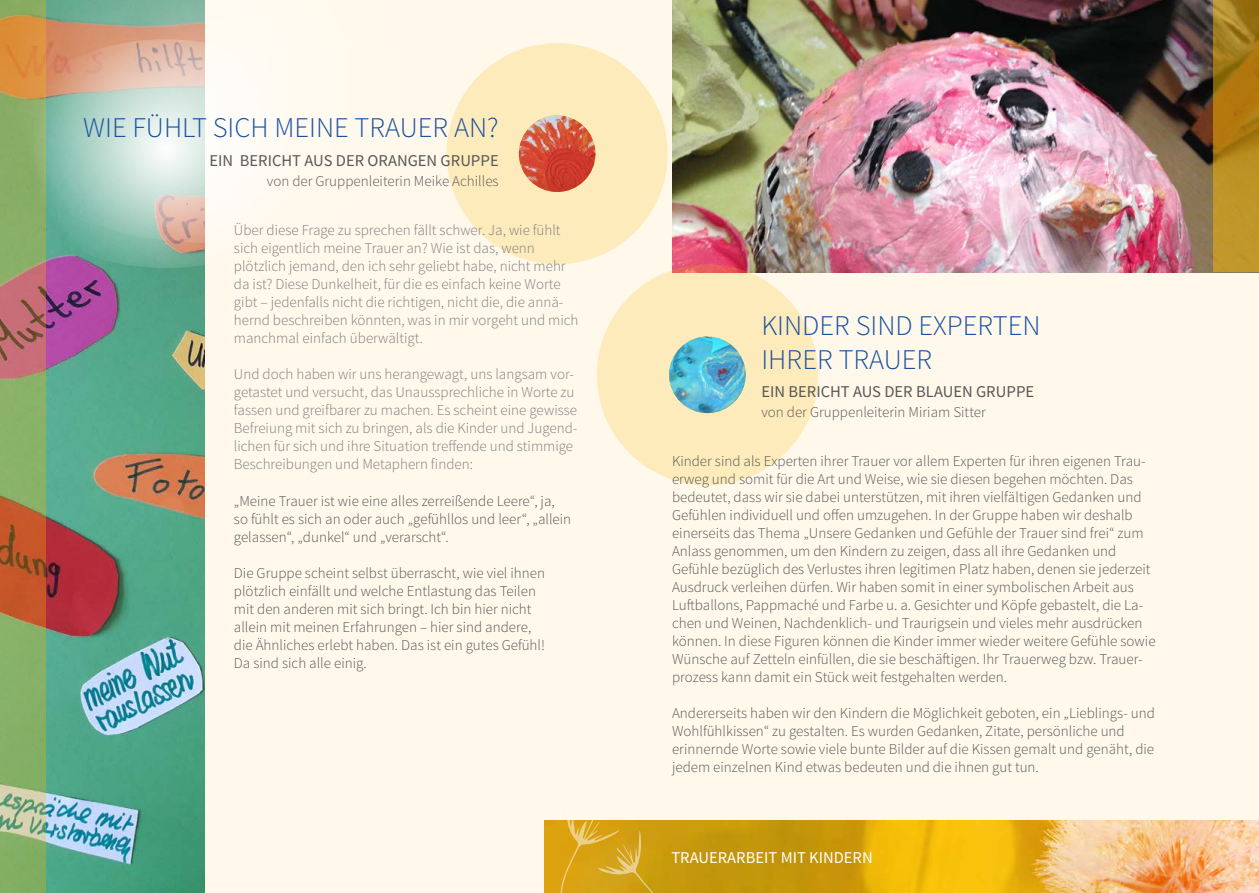
<style>
.page{position:relative;width:1259px;height:893px;background:#fff}
.page>*{position:absolute;margin:0;border:0;box-sizing:border-box;transform-origin:0 0}
.t1{font:300 28.5px/34.2px "Source Sans Pro";color:#1951a0}
.t2{font:16.5px "Source Sans Pro";color:#575756}
.t3{font:16.5px "Source Sans Pro";color:#fff}
.t4{font:300 15px/18px "Source Sans Pro";color:#575756}
.t5{font:300 15px/18px "Source Sans Pro";color:#7e7e7d}
</style>
<div class="page">
<div style="left:0;top:0;width:629px;height:893px;background:#fff8eb"></div>
<div style="left:629px;top:0;width:630px;height:893px;background:#fff8eb"></div>
<img style="left:46px;top:243px;width:158px;height:650px">
<svg style="left:0;top:243px;width:46px;height:650px;background:#9b9661"></svg>
<img style="left:672px;top:0;width:541px;height:272px">
<svg style="left:1213px;top:0;width:46px;height:272px;background:#b1851d"></svg>
<img style="left:544px;top:821px;width:715px;height:72px">
<svg style="left:559px;top:820px;width:134px;height:73px;background:#d3a21b"></svg>
<svg style="left:0;top:39px;width:331px;height:229px"></svg>
<svg style="left:0;top:0;width:331px;height:243px"></svg>
<div style="left:446px;top:43px;width:222px;height:221px;background:#feebbc;border-radius:50%"></div>
<img style="left:519px;top:115px;width:76px;height:77px;border-radius:38px">
<div style="left:597px;top:264px;width:221px;height:221px;background:#feebbc;border-radius:50%"></div>
<img style="left:669px;top:337px;width:76px;height:76px;border-radius:38px">
<h1 class="t1" style="left:83px;top:110px;width:417px">WIE FÜHLT SICH MEINE TRAUER AN?</h1>
<p class="t2" style="left:209px;top:150px;width:291px">EIN BERICHT AUS DER ORANGEN GRUPPE</p>
<p class="t4" style="left:267px;top:172px;width:233px">von der Gruppenleiterin Meike Achilles</p>
<p class="t5" style="left:234px;top:221px;width:346px">Über diese Frage zu sprechen fällt schwer. Ja, wie fühlt sich eigentlich meine Trauer an? Wie ist das, wenn plötzlich jemand, den ich sehr geliebt habe, nicht mehr da ist? Diese Dunkelheit, für die es einfach keine Worte gibt – jedenfalls nicht die richtigen, nicht die, die annä&shy;hernd beschreiben könnten, was in mir vorgeht und mich manchmal einfach überwältigt.</p>
<p class="t5" style="left:234px;top:365px;width:345px">Und doch haben wir uns herangewagt, uns langsam vor&shy;getastet und versucht, das Unaussprechliche in Worte zu fassen und greifbarer zu machen. Es scheint eine gewisse Befreiung mit sich zu bringen, als die Kinder und Jugend&shy;lichen für sich und ihre Situation treffende und stimmige Beschreibungen und Metaphern finden:</p>
<p class="t4" style="left:234px;top:492px;width:339px">„Meine Trauer ist wie eine alles zerreißende Leere“, ja, so fühlt es sich an oder auch „gefühllos und leer“, „allein gelassen“, „dunkel“ und „verarscht“.</p>
<p class="t4" style="left:234px;top:564px;width:313px">Die Gruppe scheint selbst überrascht, wie viel ihnen plötzlich einfällt und welche Entlastung das Teilen mit den anderen mit sich bringt. Ich bin hier nicht allein mit meinen Erfahrungen – hier sind andere, die Ähnliches erlebt haben. Das ist ein gutes Gefühl!<br>Da sind sich alle einig.</p>
<h1 class="t1" style="left:761px;top:308px;width:281px">KINDER SIND EXPERTEN<br>IHRER TRAUER</h1>
<p class="t2" style="left:761px;top:381px;width:274px">EIN BERICHT AUS DER BLAUEN GRUPPE</p>
<p class="t4" style="left:761px;top:403px;width:226px">von der Gruppenleiterin Miriam Sitter</p>
<p class="t4" style="left:672px;top:452px;width:485px">Kinder sind als Experten ihrer Trauer vor allem Experten für ihren eigenen Trau&shy;erweg und somit für die Art und Weise, wie sie diesen begehen möchten. Das bedeutet, dass wir sie dabei unterstützen, mit ihren vielfältigen Gedanken und Gefühlen individuell und offen umzugehen. In der Gruppe haben wir deshalb einerseits das Thema „Unsere Gedanken und Gefühle der Trauer sind frei“ zum Anlass genommen, um den Kindern zu zeigen, dass all ihre Gedanken und Gefühle bezüglich des Verlustes ihren legitimen Platz haben, denen sie jederzeit Ausdruck verleihen dürfen. Wir haben somit in einer symbolischen Arbeit aus Luftballons, Pappmaché und Farbe u. a. Gesichter und Köpfe gebastelt, die La&shy;chen und Weinen, Nachdenklich- und Traurigsein und vieles mehr ausdrücken können. In diese Figuren können die Kinder immer wieder weitere Gefühle sowie Wünsche auf Zetteln einfüllen, die sie beschäftigen. Ihr Trauerweg bzw. Trauer&shy;prozess kann damit ein Stück weit festgehalten werden.</p>
<p class="t4" style="left:672px;top:704px;width:484px">Andererseits haben wir den Kindern die Möglichkeit geboten, ein „Lieblings- und Wohlfühlkissen“ zu gestalten. Es wurden Gedanken, Zitate, persönliche und erinnernde Worte sowie viele bunte Bilder auf die Kissen gemalt und genäht, die jedem einzelnen Kind etwas bedeuten und die ihnen gut tun.</p>
<p class="t3" style="left:671px;top:847px;width:203px">TRAUERARBEIT MIT KINDERN</p>
</div>
